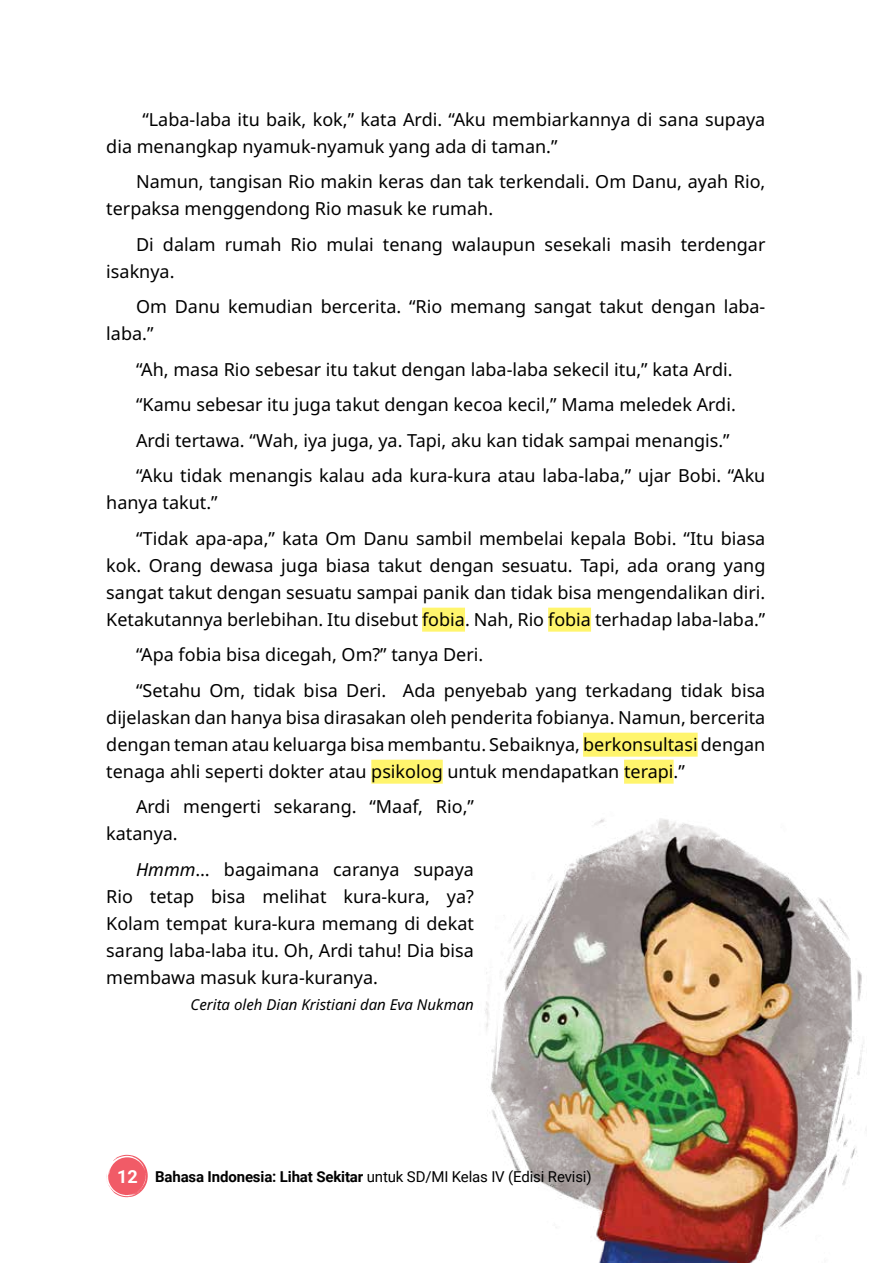
<style>
.page{position:relative;width:893px;height:1263px;background:#fff}
.page>*{position:absolute;margin:0;border:0;box-sizing:border-box;transform-origin:0 0}
.t1{font:18px/27px "Noto Sans";color:#000}
.t2{font:15px "Roboto";letter-spacing:-.01em;color:#000}
.t3{font:italic 15px "Noto Sans";color:#000}
.s1{font-style:italic}
.s2{font-weight:700;font-size:18px;color:#fff}
.s3{font-weight:700}
</style>
<div class="page">
<img style="left:485px;top:818px;width:379px;height:445px">
<svg style="left:106px;top:1155px;width:42px;height:42px"></svg>
<div style="left:422px;top:608px;width:43px;height:24px;background:#fff56d"></div>
<div style="left:548px;top:608px;width:43px;height:24px;background:#fff56d"></div>
<div style="left:583px;top:733px;width:115px;height:24px;background:#fff56d"></div>
<div style="left:371px;top:760px;width:72px;height:24px;background:#fff56d"></div>
<div style="left:624px;top:760px;width:50px;height:24px;background:#fff56d"></div>
<p class="t1" style="left:106px;top:106px;width:661px;text-indent:36px">“Laba-laba itu baik, kok,” kata Ardi. “Aku membiarkannya di sana supaya dia menangkap nyamuk-nyamuk yang ada di taman.”</p>
<p class="t1" style="left:106px;top:168px;width:661px;text-indent:30px">Namun, tangisan Rio makin keras dan tak terkendali. Om Danu, ayah Rio, terpaksa menggendong Rio masuk ke rumah.</p>
<p class="t1" style="left:106px;top:231px;width:661px;text-indent:30px">Di dalam rumah Rio mulai tenang walaupun sesekali masih terdengar isaknya.</p>
<p class="t1" style="left:106px;top:293px;width:661px;text-indent:30px">Om Danu kemudian bercerita. “Rio memang sangat takut dengan laba&shy;laba.”</p>
<p class="t1" style="left:136px;top:352px;width:631px;line-height:35.5px">“Ah, masa Rio sebesar itu takut dengan laba-laba sekecil itu,” kata Ardi. “Kamu sebesar itu juga takut dengan kecoa kecil,” Mama meledek Ardi.<br>Ardi tertawa. “Wah, iya juga, ya. Tapi, aku kan tidak sampai menangis.” “Aku tidak menangis kalau ada kura-kura atau laba-laba,” ujar Bobi. “Aku</p>
<p class="t1" style="left:136px;top:485px;width:631px;line-height:35.5px;text-indent:-30px">hanya takut.”<br>“Tidak apa-apa,” kata Om Danu sambil membelai kepala Bobi. “Itu biasa</p>
<p class="t1" style="left:106px;top:552px;width:661px;text-align:justify">kok. Orang dewasa juga biasa takut dengan sesuatu. Tapi, ada orang yang sangat takut dengan sesuatu sampai panik dan tidak bisa mengendalikan diri.<br>Ketakutannya berlebihan. Itu disebut fobia. Nah, Rio fobia terhadap laba-laba.”</p>
<p class="t1" style="left:136px;top:637px;width:631px;line-height:35.5px">“Apa fobia bisa dicegah, Om?” tanya Deri.<br>“Setahu Om, tidak bisa Deri. Ada penyebab yang terkadang tidak bisa</p>
<p class="t1" style="left:106px;top:704px;width:661px;text-align:justify">dijelaskan dan hanya bisa dirasakan oleh penderita fobianya. Namun, bercerita dengan teman atau keluarga bisa membantu. Sebaiknya, berkonsultasi dengan tenaga ahli seperti dokter atau psikolog untuk mendapatkan terapi.”</p>
<p class="t1" style="left:106px;top:793px;width:369px;text-indent:30px">Ardi mengerti sekarang. “Maaf, Rio,” katanya.</p>
<p class="t1" style="left:106px;top:856px;width:369px;text-align:justify;text-indent:30px"><span class="s1">Hmmm</span>… bagaimana caranya supaya Rio tetap bisa melihat kura-kura, ya?<br>Kolam tempat kura-kura memang di dekat sarang laba-laba itu. Oh, Ardi tahu! Dia bisa membawa masuk kura-kuranya.</p>
<p class="t3" style="left:191px;top:994px;width:285px">Cerita oleh Dian Kristiani dan Eva Nukman</p>
<p class="t2" style="left:117px;top:1166px;width:476px"><span class="s2">12</span> <span class="s3">Bahasa Indonesia: Lihat Sekitar</span> untuk SD/MI Kelas IV (Edisi Revisi)</p>
</div>
